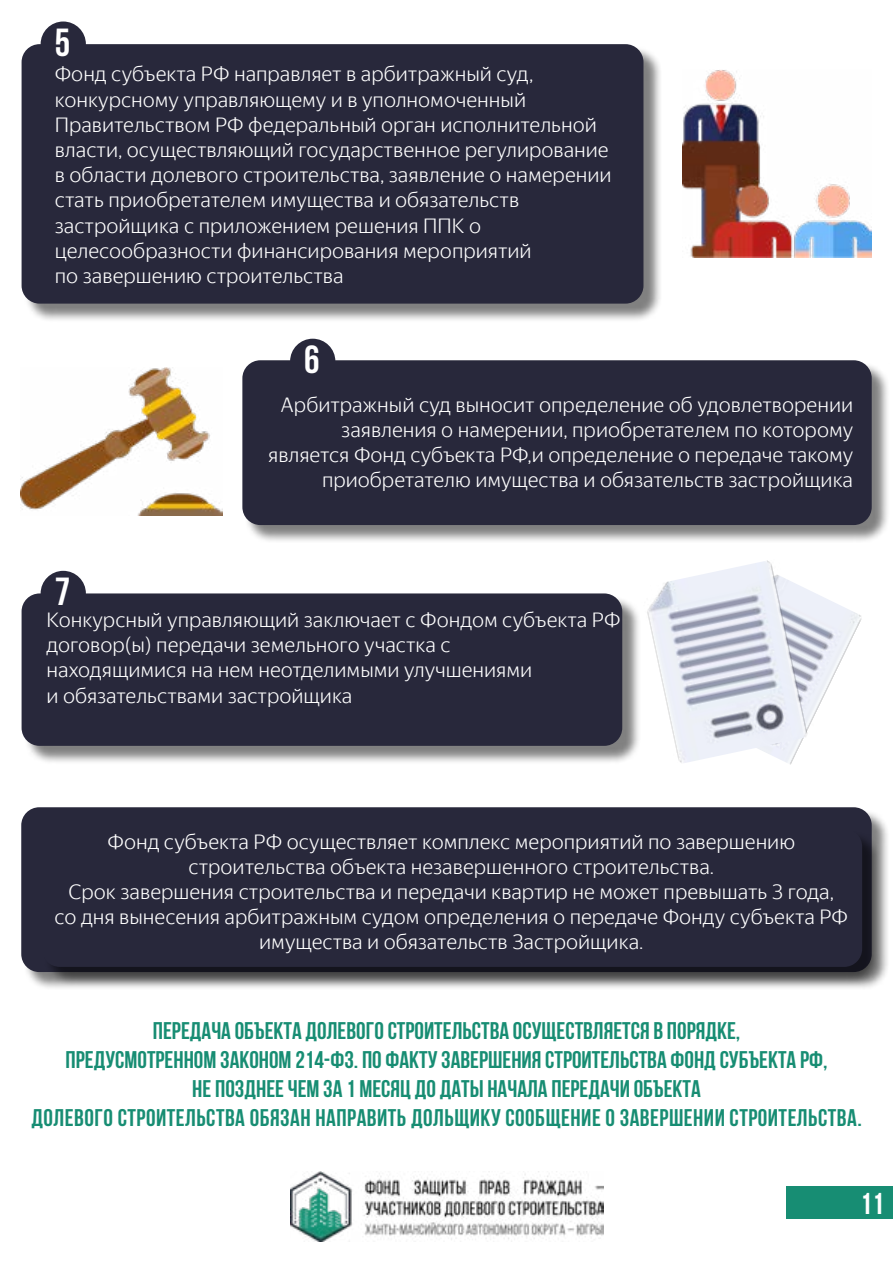
<style>
.page{position:relative;width:893px;height:1263px;background:#fff}
.page>*{position:absolute;margin:0;border:0;box-sizing:border-box;transform-origin:0 0}
.t1{font:700 39px "Bebas Neue";color:#fff}
.t2{font:700 30px "Bebas Neue";color:#fff}
.t3{font:700 24px/28.8px "Bebas Neue";color:#178d73;text-align:center}
.t4{font:300 21px/25.2px "Yandex Sans Display";color:#fff}
</style>
<div class="page">
<div style="left:24px;top:810px;width:867px;height:181px;background:#000;opacity:.5"></div>
<div style="left:21px;top:807px;width:851px;height:165px;background:#28283b;border-radius:18px"></div>
<div style="left:41px;top:571px;width:45px;height:45px;background:#28283b;border-radius:50%"></div>
<div style="left:44px;top:831px;width:837px;height:155px;background:#000;opacity:.5"></div>
<div style="left:42px;top:828px;width:820px;height:139px;background:#28283b;border-radius:18px"></div>
<div style="left:24px;top:596px;width:617px;height:168px;background:#000;opacity:.5"></div>
<div style="left:22px;top:593px;width:600px;height:153px;background:#28283b;border-radius:18px"></div>
<img style="left:682px;top:70px;width:190px;height:187px">
<img style="left:291px;top:1171px;width:313px;height:71px">
<div style="left:786px;top:1187px;width:107px;height:32px;background:#178d73"></div>
<div style="left:290px;top:339px;width:45px;height:45px;background:#28283b;border-radius:50%"></div>
<div style="left:245px;top:363px;width:645px;height:181px;background:#000;opacity:.5"></div>
<div style="left:242px;top:360px;width:630px;height:165px;background:#28283b;border-radius:18px"></div>
<div style="left:41px;top:22px;width:45px;height:45px;background:#28283b;border-radius:50%"></div>
<div style="left:24px;top:47px;width:638px;height:276px;background:#000;opacity:.5"></div>
<div style="left:22px;top:44px;width:621px;height:260px;background:#28283b;border-radius:18px"></div>
<img style="left:20px;top:367px;width:202px;height:148px">
<img style="left:819px;top:595px;width:43px;height:111px">
<img style="left:622px;top:560px;width:197px;height:205px">
<p class="t1" style="left:55px;top:21px;width:17px">5</p>
<p class="t4" style="left:55px;top:61px;width:558px">Фонд субъекта РФ направляет в арбитражный суд, конкурсному управляющему и в уполномоченный Правительством РФ федеральный орган исполнительной власти, осуществляющий государственное регулирование в области долевого строительства, заявление о намерении стать приобретателем имущества и обязательств застройщика с приложением решения ППК о целесообразности финансирования мероприятий<br>по завершению строительства</p>
<p class="t1" style="left:304px;top:338px;width:17px">6</p>
<p class="t1" style="left:55px;top:570px;width:17px">7</p>
<p class="t4" style="left:268px;top:392px;width:586px;text-align:right">Арбитражный суд выносит определение об удовлетворении заявления о намерении, приобретателем по которому является Фонд субъекта РФ,и определение о передаче такому приобретателю имущества и обязательств застройщика</p>
<p class="t4" style="left:47px;top:607px;width:575px">Конкурсный управляющий заключает с Фондом субъекта РФ договор(ы) передачи земельного участка с<br>находящимися на нем неотделимыми улучшениями<br>и обязательствами застройщика</p>
<p class="t4" style="left:55px;top:828px;width:795px;text-align:center">Фонд субъекта РФ осуществляет комплекс мероприятий по завершению строительства объекта незавершенного строительства.<br>Срок завершения строительства и передачи квартир не может превышать 3 года,<br>со дня вынесения арбитражным судом определения о передаче Фонду субъекта РФ имущества и обязательств Застройщика.</p>
<p class="t3" style="left:31px;top:1016px;width:832px">Передача объекта долевого строительства осуществляется в порядке,<br>предусмотренном Законом 214-ФЗ. По факту завершения строительства Фонд субъекта РФ,<br>не позднее чем за 1 месяц до даты начала передачи объекта<br>долевого строительства обязан направить дольщику сообщение о завершении строительства.</p>
<p class="t2" style="left:860px;top:1187px;width:25px">11</p>
</div>
